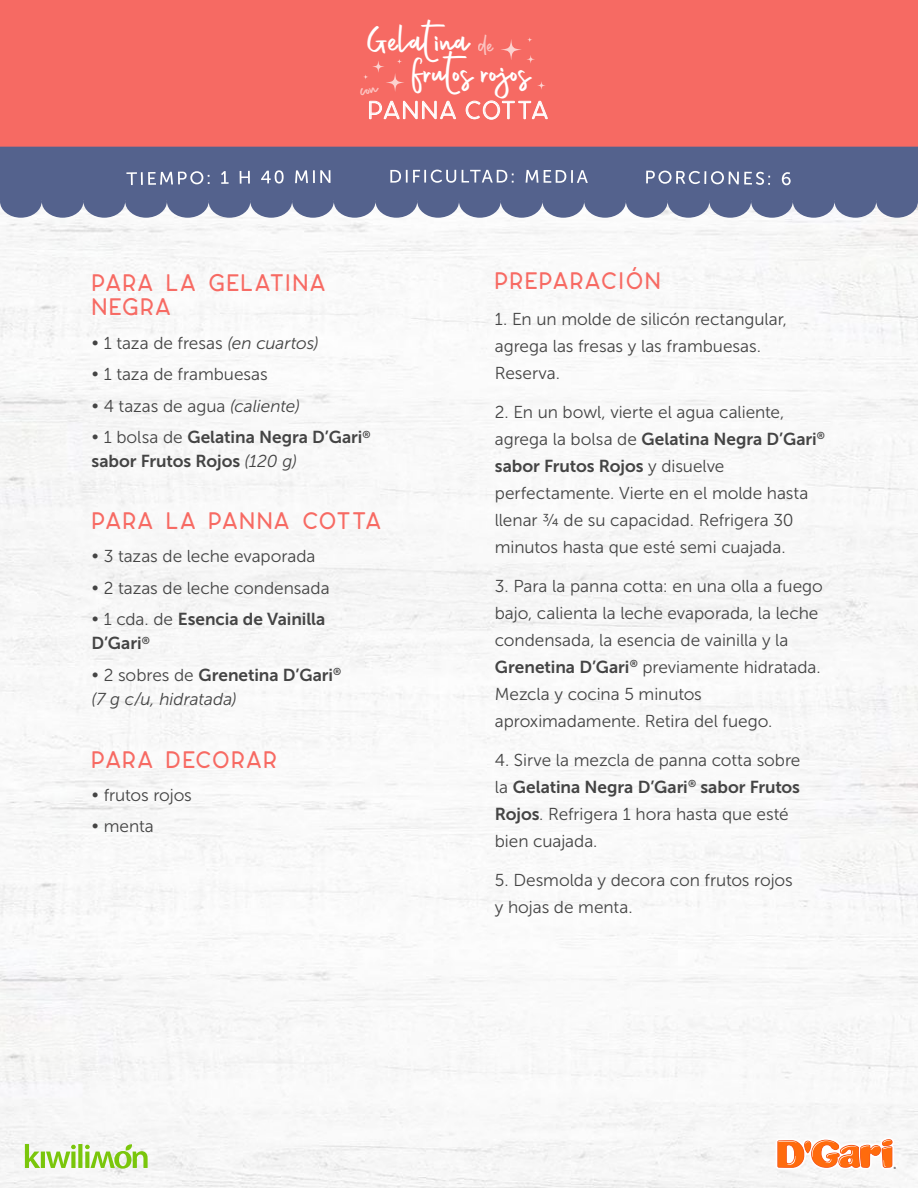
<style>
.page{position:relative;width:918px;height:1188px;background:#fff}
.page>*{position:absolute;margin:0;border:0;box-sizing:border-box;transform-origin:0 0}
.t1{font:42.75px "Almond Yandi Designs";letter-spacing:.015em;color:#fff}
.t2{font:24.9px "CAROSE Light";letter-spacing:-.015em;color:#fff;scale:1.08 1}
.t3{font:24px "CAROSE Medium";letter-spacing:.05em;color:#f76a63}
.t4{font:17.25px/27px "Museo Sans 300";letter-spacing:-.005em;color:#444}
.t5{font:17.25px/24px "Museo Sans 700";color:#444}
.t6{font:italic 17.25px "Museo Sans 300";letter-spacing:-.005em;color:#444}
.t7{font:700 3px "Helvetica";color:#231f20}
.s1{font-size:38.55px}
.s2{font-size:37.65px}
.s3{font-size:27.75px}
.s4{font-size:40.2px}
.s5{font-family:"Museo Sans 300"}
.s6{font-family:"Museo Sans 700"}
.s7{font-style:italic}
.s8{font-family:"Museo Sans 300";font-style:italic}
</style>
<div class="page">
<svg style="left:776px;top:1137px;width:118px;height:33px"></svg>
<div style="left:0;top:0;width:918px;height:147px;background:#f66a63"></div>
<div style="left:0;top:147px;width:918px;height:71px;background:#54628d"></div>
<svg style="left:126px;top:171px;width:84px;height:14px"></svg>
<svg style="left:221px;top:171px;width:8px;height:13px"></svg>
<svg style="left:240px;top:171px;width:10px;height:13px"></svg>
<svg style="left:261px;top:170px;width:23px;height:14px"></svg>
<svg style="left:295px;top:170px;width:36px;height:13px"></svg>
<svg style="left:390px;top:170px;width:66px;height:13px"></svg>
<svg style="left:462px;top:170px;width:52px;height:13px"></svg>
<svg style="left:526px;top:170px;width:62px;height:13px"></svg>
<svg style="left:646px;top:171px;width:124px;height:14px;background:#818bab"></svg>
<svg style="left:782px;top:172px;width:9px;height:13px"></svg>
<svg style="left:465px;top:100px;width:84px;height:20px;background:#f78b85"></svg>
<svg style="left:537px;top:81px;width:9px;height:9px"></svg>
<svg style="left:500px;top:37px;width:35px;height:27px"></svg>
<svg style="left:25px;top:1144px;width:15px;height:24px"></svg>
<hr style="left:41px;top:1152px;width:4px;height:16px;background:#7ac60b">
<svg style="left:46px;top:1145px;width:30px;height:23px"></svg>
<svg style="left:78px;top:1144px;width:4px;height:24px"></svg>
<svg style="left:85px;top:1144px;width:63px;height:25px"></svg>
<svg style="left:359px;top:59px;width:98px;height:61px;background:#f67770"></svg>
<h1 class="t1" style="left:366px;top:21px;width:128px">Ge<span class="s1">l</span>a<span class="s2">t</span>ina <span class="s3">de</span></h1>
<h1 class="t1" style="left:412px;top:52px;width:119px"><span class="s4">f</span>ru<span class="s1">t</span>os ro<span class="s1">j</span>os</h1>
<h2 class="t2" style="left:368px;top:90px;width:170px">PANNA COTTA</h2>
<h3 class="t3" style="left:92px;top:263px;width:236px">PARA LA GELATINA</h3>
<h3 class="t3" style="left:495px;top:261px;width:167px">PREPARACIÓN</h3>
<h3 class="t3" style="left:92px;top:287px;width:81px">NEGRA</h3>
<p class="t4" style="left:495px;top:306px;width:294px">1. En un molde de silicón rectangular, agrega las fresas y las frambuesas.<br>Reserva.</p>
<p class="t4" style="left:495px;top:399px;width:291px">2. En un bowl, vierte el agua caliente,</p>
<p class="t5" style="left:495px;top:425px;width:332px;line-height:27px"><span class="s5">agrega la bolsa de</span> Gelatina Negra D’Gari<sup>® </sup>sabor Frutos Rojos <span class="s5">y disuelve</span></p>
<p class="t4" style="left:495px;top:480px;width:315px">perfectamente. Vierte en el molde hasta llenar ¾ de su capacidad. Refrigera 30 minutos hasta que esté semi cuajada.</p>
<p class="t4" style="left:495px;top:573px;width:330px">3. Para la panna cotta: en una olla a fuego bajo, calienta la leche evaporada, la leche condensada, la esencia de vainilla y la <span class="s6">Grenetina D’Gari</span><sup>®</sup> previamente hidratada.<br>Mezcla y cocina 5 minutos aproximadamente. Retira del fuego.</p>
<p class="t4" style="left:495px;top:747px;width:307px">4. Sirve la mezcla de panna cotta sobre</p>
<p class="t5" style="left:495px;top:775px;width:307px"><span class="s5">la</span> Gelatina Negra D’Gari<sup>®</sup> sabor Frutos</p>
<p class="t4" style="left:495px;top:801px;width:295px"><span class="s6">Rojos</span>. Refrigera 1 hora hasta que esté bien cuajada.</p>
<p class="t4" style="left:495px;top:867px;width:299px">5. Desmolda y decora con frutos rojos y hojas de menta.</p>
<p class="t4" style="left:91px;top:330px;width:229px">• 1 taza de fresas <span class="s7">(en cuartos)</span></p>
<p class="t4" style="left:91px;top:361px;width:178px">• 1 taza de frambuesas</p>
<p class="t4" style="left:91px;top:393px;width:210px">• 4 tazas de agua <span class="s7">(caliente)</span></p>
<p class="t5" style="left:91px;top:425px;width:281px"><span class="s5">• 1 bolsa de</span> Gelatina Negra D’Gari<sup>® </sup>sabor Frutos Rojos <span class="s8">(120 g)</span></p>
<h3 class="t3" style="left:92px;top:501px;width:291px">PARA LA PANNA COTTA</h3>
<p class="t4" style="left:91px;top:543px;width:226px">• 3 tazas de leche evaporada</p>
<p class="t4" style="left:91px;top:575px;width:240px">• 2 tazas de leche condensada</p>
<p class="t5" style="left:91px;top:607px;width:235px"><span class="s5">• 1 cda. de</span> Esencia de Vainilla<br>D’Gari<sup>®</sup></p>
<p class="t5" style="left:91px;top:663px;width:251px"><span class="s5">• 2 sobres de</span> Grenetina D’Gari<sup>®</sup></p>
<p class="t6" style="left:91px;top:690px;width:147px">(7 g c/u, hidratada)</p>
<h3 class="t3" style="left:92px;top:739px;width:187px">PARA DECORAR</h3>
<p class="t4" style="left:91px;top:781px;width:102px">• frutos rojos</p>
<p class="t4" style="left:91px;top:813px;width:64px">• menta</p>
<p class="t7" style="left:894px;top:1166px;width:4px">®</p>
</div>
